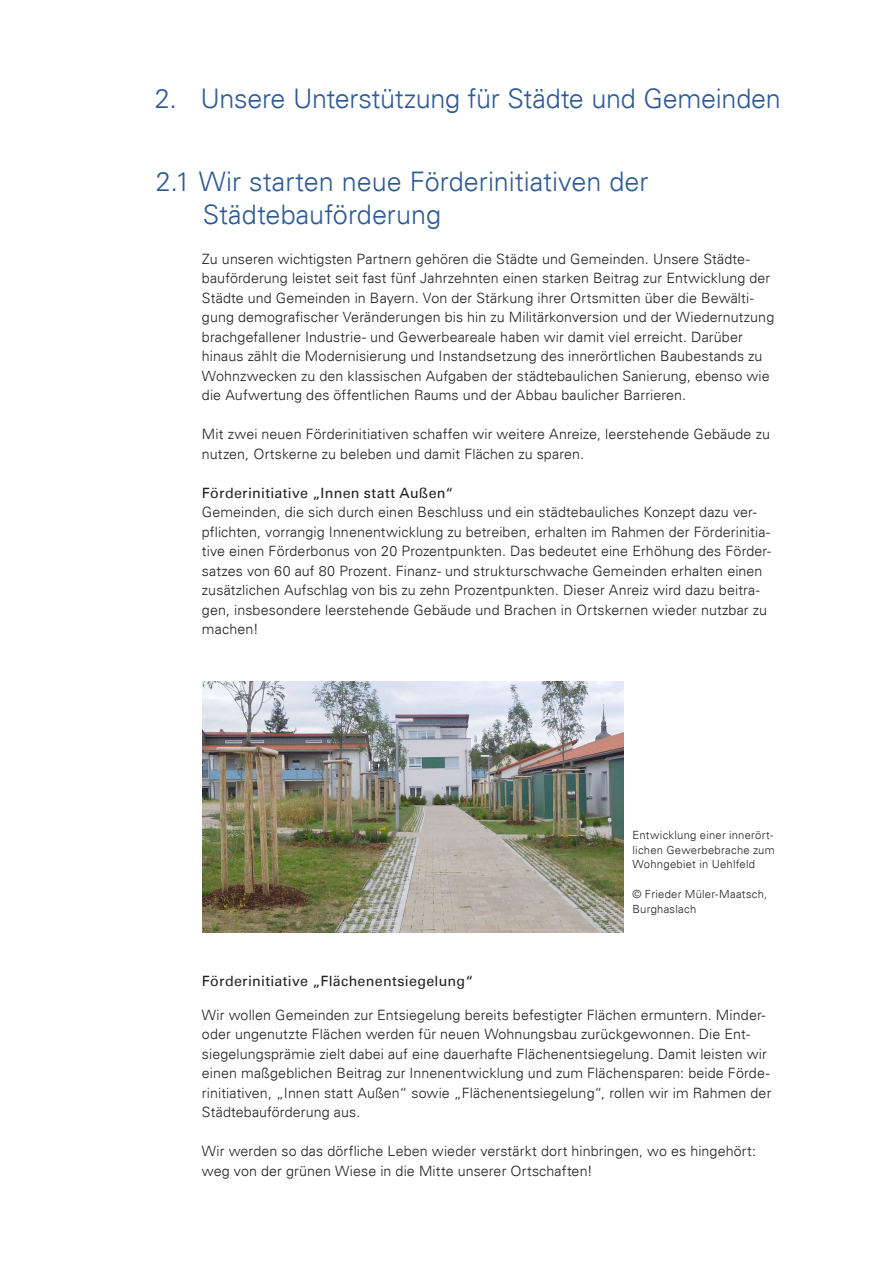
<style>
.page{position:relative;width:893px;height:1263px;background:#fff}
.page>*{position:absolute;margin:0;border:0;box-sizing:border-box;transform-origin:0 0}
._03_Kapitelüberschri{font:300 27px/32.2px "Univers LT";letter-spacing:-.005em;color:#2d5a96}
._03_Fließtext_light{font:300 14.25px/19.5px "Univers LT";letter-spacing:.005em;color:#231f20}
._03_Zwischentitel_ro{font:14.25px "Univers LT";letter-spacing:.02em;color:#231f20}
._03_Bildunterschrift{font:300 11.25px/14.7px "Univers LT";letter-spacing:.02em;color:#231f20}
</style>
<div class="page">
<img style="left:202px;top:682px;width:421px;height:251px">
<p class="_03_Kapitelüberschri" style="left:155px;top:82px;width:628px">2. Unsere Unterstützung für Städte und Gemeinden</p>
<p class="_03_Kapitelüberschri" style="left:203px;top:166px;width:447px;text-indent:-47px">2.1 Wir starten neue Förderinitiativen der<br>Städtebauförderung</p>
<p class="_03_Fließtext_light" style="left:202px;top:249px;width:574px">Zu unseren wichtigsten Partnern gehören die Städte und Gemeinden. Unsere Städte&shy;bauförderung leistet seit fast fünf Jahrzehnten einen starken Beitrag zur Entwicklung der Städte und Gemeinden in Bayern. Von der Stärkung ihrer Ortsmitten über die Bewälti&shy;gung demografischer Veränderungen bis hin zu Militärkonversion und der Wiedernutzung brachgefallener Industrie- und Gewerbeareale haben wir damit viel erreicht. Darüber hinaus zählt die Modernisierung und Instandsetzung des innerörtlichen Baubestands zu Wohnzwecken zu den klassischen Aufgaben der städtebaulichen Sanierung, ebenso wie die Aufwertung des öffentlichen Raums und der Abbau baulicher Barrieren.</p>
<p class="_03_Fließtext_light" style="left:202px;top:424px;width:569px">Mit zwei neuen Förderinitiativen schaffen wir weitere Anreize, leerstehende Gebäude zu nutzen, Ortskerne zu beleben und damit Flächen zu sparen.</p>
<p class="_03_Zwischentitel_ro" style="left:202px;top:484px;width:253px">Förderinitiative „Innen statt Außen“</p>
<p class="_03_Fließtext_light" style="left:202px;top:502px;width:571px">Gemeinden, die sich durch einen Beschluss und ein städtebauliches Konzept dazu ver&shy;pflichten, vorrangig Innenentwicklung zu betreiben, erhalten im Rahmen der Förderinitia&shy;tive einen Förderbonus von 20 Prozentpunkten. Das bedeutet eine Erhöhung des Förder&shy;satzes von 60 auf 80 Prozent. Finanz- und strukturschwache Gemeinden erhalten einen zusätzlichen Aufschlag von bis zu zehn Prozentpunkten. Dieser Anreiz wird dazu beitra&shy;gen, insbesondere leerstehende Gebäude und Brachen in Ortskernen wieder nutzbar zu machen!</p>
<p class="_03_Bildunterschrift" style="left:632px;top:828px;width:144px">Entwicklung einer innerört&shy;lichen Gewerbebrache zum<br>Wohngebiet in Uehlfeld</p>
<p class="_03_Bildunterschrift" style="left:632px;top:886px;width:136px">© Frieder Müler-Maatsch,</p>
<p class="_03_Bildunterschrift" style="left:632px;top:901px;width:65px">Burghaslach</p>
<p class="_03_Zwischentitel_ro" style="left:202px;top:972px;width:273px">Förderinitiative „Flächenentsiegelung“</p>
<p class="_03_Fließtext_light" style="left:202px;top:1005px;width:571px">Wir wollen Gemeinden zur Entsiegelung bereits befestigter Flächen ermuntern. Minder&shy;oder ungenutzte Flächen werden für neuen Wohnungsbau zurückgewonnen. Die Ent&shy;siegelungsprämie zielt dabei auf eine dauerhafte Flächenentsiegelung. Damit leisten wir einen maßgeblichen Beitrag zur Innenentwicklung und zum Flächensparen: beide Förde&shy;rinitiativen, „Innen statt Außen“ sowie „Flächenentsiegelung“, rollen wir im Rahmen der Städtebauförderung aus.</p>
<p class="_03_Fließtext_light" style="left:202px;top:1141px;width:555px">Wir werden so das dörfliche Leben wieder verstärkt dort hinbringen, wo es hingehört: weg von der grünen Wiese in die Mitte unserer Ortschaften!</p>
</div>
